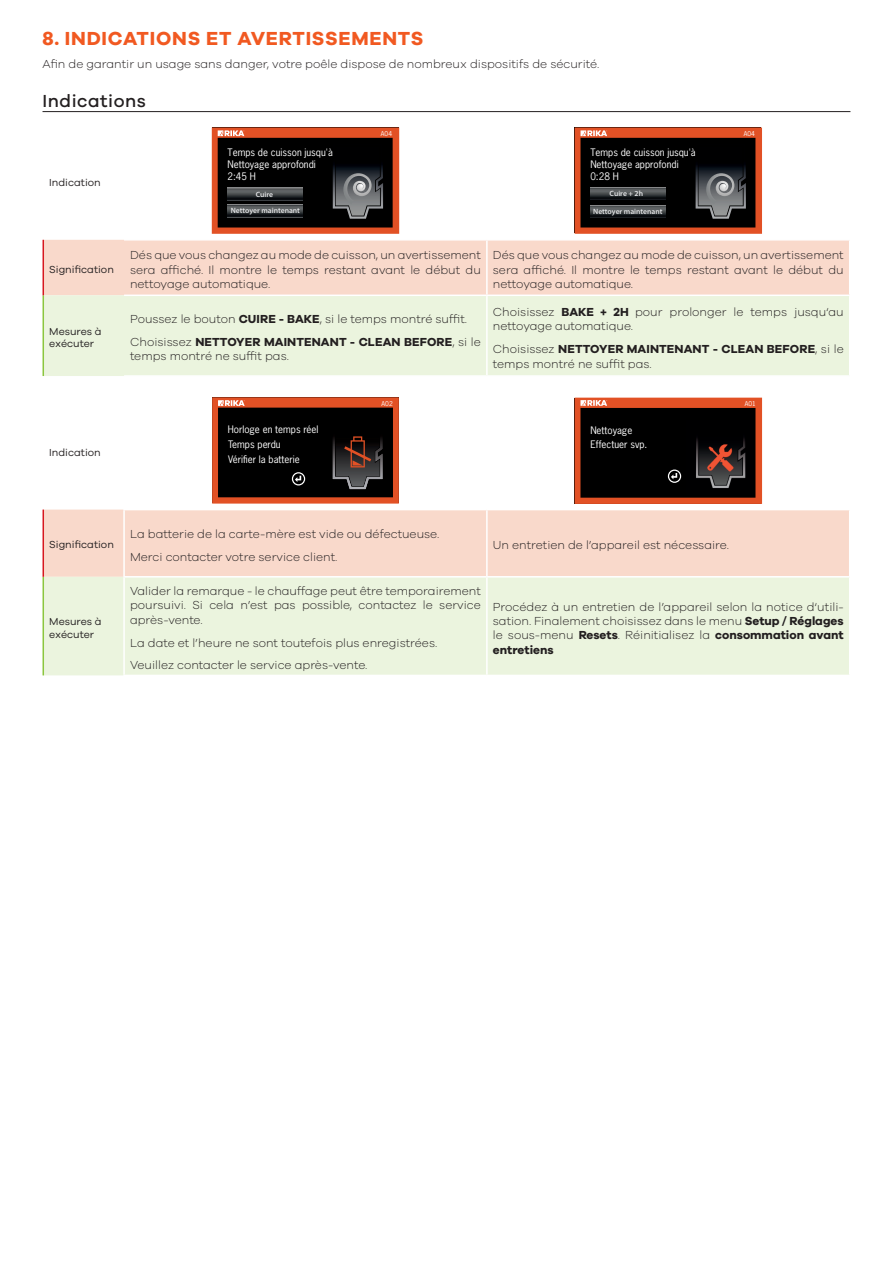
<style>
.page{position:relative;width:893px;height:1263px;background:#fff}
.page>*{position:absolute;margin:0;border:0;box-sizing:border-box;transform-origin:0 0}
.t1{font:700 19.5px "Galano Grotesque";letter-spacing:.04em;color:#f15921}
.H2_-_SubHeader{font:500 18px "Galano Grotesque";letter-spacing:.03em;color:#231f20}
.BT_-_BodyText{font:300 12px/14.4px "Galano Grotesque";color:#231f20}
.ErrorBodyText{font:300 12px/14.4px "Galano Grotesque";color:#231f20;text-align:justify}
.Standard_BodyText{font:10.5px/12.6px "Galano Grotesque";color:#231f20}
.t2{font:9.75px/11.7px "News Gothic Std";color:#fff}
.t3{font:600 7.65px "Myriad Pro";color:#e6e7e9}
.t4{font:6.3px "News Gothic Std";color:#fff;scale:1.05 1}
.s1{font-weight:700}
</style>
<div class="page">
<hr style="left:43px;top:111px;width:807px;height:1px;background:#231f20">
<div style="left:44px;top:240px;width:805px;height:55px;background:#f9d9cb"></div>
<div style="left:44px;top:295px;width:805px;height:81px;background:#ebf4de"></div>
<hr style="left:486px;top:241px;width:2px;height:54px;background:#fff">
<hr style="left:486px;top:296px;width:2px;height:79px;background:#fff">
<hr style="left:43px;top:295px;width:1px;height:81px;background:#8bc63e">
<hr style="left:124px;top:375px;width:363px;height:2px;background:#fff">
<hr style="left:487px;top:375px;width:363px;height:2px;background:#fff">
<hr style="left:43px;top:240px;width:1px;height:55px;background:#d7171f">
<hr style="left:124px;top:239px;width:363px;height:2px;background:#fff">
<hr style="left:487px;top:239px;width:363px;height:2px;background:#fff">
<hr style="left:124px;top:295px;width:363px;height:1px;background:#fff">
<hr style="left:487px;top:295px;width:363px;height:1px;background:#fff">
<svg style="left:212px;top:128px;width:187px;height:106px;background:#41231b"></svg>
<svg style="left:228px;top:188px;width:74px;height:12px"></svg>
<svg style="left:575px;top:128px;width:187px;height:106px;background:#40221a"></svg>
<svg style="left:590px;top:205px;width:75px;height:13px"></svg>
<div style="left:44px;top:510px;width:805px;height:67px;background:#f9d9cb"></div>
<div style="left:44px;top:577px;width:805px;height:98px;background:#ebf4de"></div>
<hr style="left:43px;top:577px;width:1px;height:98px;background:#8bc63e">
<hr style="left:123px;top:577px;width:2px;height:98px;background:#fff">
<hr style="left:486px;top:577px;width:2px;height:98px;background:#fff">
<hr style="left:43px;top:510px;width:1px;height:67px;background:#d7171f">
<hr style="left:486px;top:510px;width:2px;height:66px;background:#fff">
<hr style="left:123px;top:576px;width:364px;height:1px;background:#fff">
<hr style="left:487px;top:576px;width:363px;height:1px;background:#fff">
<hr style="left:123px;top:510px;width:2px;height:66px;background:#fff">
<svg style="left:212px;top:397px;width:187px;height:107px;background:#381910"></svg>
<svg style="left:353px;top:460px;width:10px;height:5px"></svg>
<svg style="left:575px;top:398px;width:187px;height:106px;background:#37180f"></svg>
<p class="t1" style="left:43px;top:27px;width:382px">8. INDICATIONS ET AVERTISSEMENTS</p>
<p class="BT_-_BodyText" style="left:43px;top:57px;width:557px">Afin de garantir un usage sans danger, votre poêle dispose de nombreux dispositifs de sécurité.</p>
<p class="H2_-_SubHeader" style="left:43px;top:90px;width:105px">Indications</p>
<p class="Standard_BodyText" style="left:49px;top:176px;width:53px">Indication</p>
<p class="t2" style="left:228px;top:147px;width:107px">Temps de cuisson jusqu'à<br>Nettoyage approfondi<br>2:45 H</p>
<p class="t3" style="left:231px;top:206px;width:71px">Nettoyer maintenant</p>
<p class="t3" style="left:256px;top:189px;width:19px">Cuire</p>
<p class="t4" style="left:381px;top:130px;width:12px">A04</p>
<p class="t2" style="left:590px;top:147px;width:107px">Temps de cuisson jusqu'à<br>Nettoyage approfondi<br>0:28 H</p>
<p class="t3" style="left:609px;top:189px;width:35px">Cuire + 2h</p>
<p class="t3" style="left:593px;top:206px;width:71px">Nettoyer maintenant</p>
<p class="t4" style="left:744px;top:130px;width:12px">A04</p>
<p class="Standard_BodyText" style="left:49px;top:263px;width:66px">Signification</p>
<p class="Standard_BodyText" style="left:49px;top:324px;width:54px">Mesures à exécuter</p>
<p class="Standard_BodyText" style="left:49px;top:445px;width:53px">Indication</p>
<p class="BT_-_BodyText" style="left:130px;top:247px;width:352px;text-align:justify">Dés que vous changez au mode de cuisson, un avertissement sera affiché. Il montre le temps restant avant le début du nettoyage automatique.</p>
<p class="BT_-_BodyText" style="left:493px;top:247px;width:352px;text-align:justify">Dés que vous changez au mode de cuisson, un avertissement sera affiché. Il montre le temps restant avant le début du nettoyage automatique.</p>
<p class="BT_-_BodyText" style="left:130px;top:311px;width:337px">Poussez le bouton <span class="s1">CUIRE - BAKE</span>, si le temps montré suffit.</p>
<p class="BT_-_BodyText" style="left:130px;top:334px;width:352px">Choisissez <span class="s1">NETTOYER MAINTENANT - CLEAN BEFORE</span>, si le temps montré ne suffit pas.</p>
<p class="t2" style="left:228px;top:422px;width:92px;line-height:14.9px">Horloge en temps réel<br>Temps perdu<br>Vérifier la batterie</p>
<p class="t4" style="left:382px;top:399px;width:12px">A02</p>
<p class="BT_-_BodyText" style="left:493px;top:304px;width:352px">Choisissez <span class="s1">BAKE + 2H</span> pour prolonger le temps jusqu‘au nettoyage automatique.</p>
<p class="BT_-_BodyText" style="left:493px;top:341px;width:352px">Choisissez <span class="s1">NETTOYER MAINTENANT - CLEAN BEFORE</span>, si le temps montré ne suffit pas.</p>
<p class="t2" style="left:590px;top:422px;width:59px;line-height:14.7px">Nettoyage<br>Effectuer svp.</p>
<p class="t4" style="left:745px;top:400px;width:12px">A01</p>
<p class="Standard_BodyText" style="left:49px;top:538px;width:66px">Signification</p>
<p class="Standard_BodyText" style="left:49px;top:615px;width:54px">Mesures à exécuter</p>
<p class="ErrorBodyText" style="left:130px;top:526px;width:309px">La batterie de la carte-mère est vide ou défectueuse.</p>
<p class="ErrorBodyText" style="left:130px;top:549px;width:208px">Merci contacter votre service client.</p>
<p class="ErrorBodyText" style="left:130px;top:583px;width:352px">Valider la remarque - le chauffage peut être temporairement poursuivi. Si cela n’est pas possible, contactez le service après-vente.</p>
<p class="ErrorBodyText" style="left:130px;top:635px;width:307px">La date et l’heure ne sont toutefois plus enregistrées.</p>
<p class="ErrorBodyText" style="left:130px;top:658px;width:238px">Veuillez contacter le service après-vente.</p>
<p class="ErrorBodyText" style="left:493px;top:537px;width:236px">Un entretien de l’appareil est nécessaire.</p>
<p class="ErrorBodyText" style="left:493px;top:599px;width:352px">Procédez à un entretien de l’appareil selon la notice d‘utili&shy;sation. Finalement choisissez dans le menu <span class="s1">Setup / Réglages </span>le sous-menu <span class="s1">Resets</span>. Réinitialisez la <span class="s1">consommation avant entretiens</span></p>
</div>
